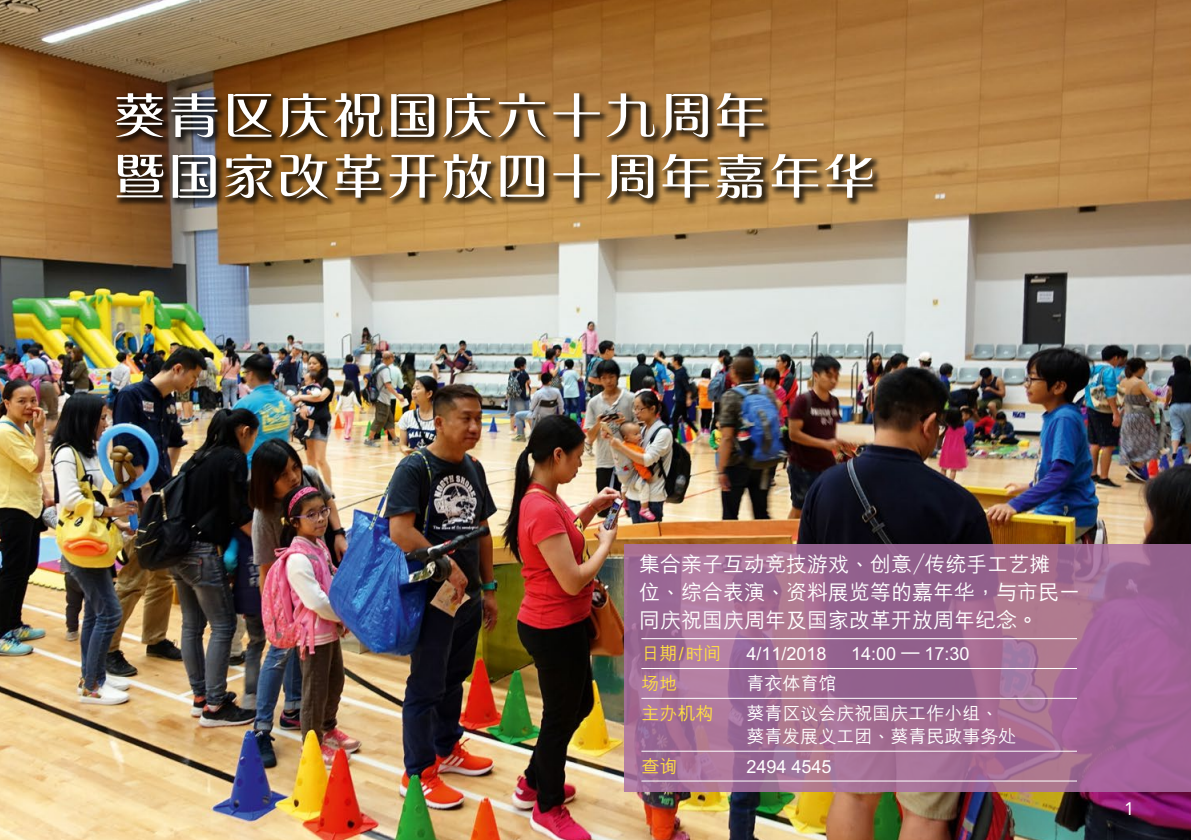
<style>
.page{position:relative;width:1191px;height:840px;background:#fff}
.page>*{position:absolute;margin:0;border:0;box-sizing:border-box;transform-origin:0 0}
.t1{font:600 49.4px/60.8px "M Ellan HKS";letter-spacing:.05em;color:#fff;scale:1.05 1}
.t2{font:500 21px/28px "M Hei HKS";color:#fff}
.t3{font:500 18px/23px "M Hei HKS";color:#fff}
.t4{font:500 18px "M Hei HKS";color:#ffdf42}
.t5{font:18px "Avenir LT Std";color:#fff}
</style>
<div class="page">
<img style="left:0;top:0;width:1191px;height:839px">
<svg style="left:625px;top:544px;width:566px;height:247px;background:#a26d95"></svg>
<div style="left:112px;top:90px;width:770px;height:118px;background:#000;opacity:.75"></div>
<hr style="left:641px;top:637px;width:436px;height:1px;background:#fff">
<hr style="left:641px;top:667px;width:436px;height:1px;background:#fff">
<hr style="left:641px;top:697px;width:436px;height:1px;background:#fff">
<hr style="left:641px;top:750px;width:436px;height:1px;background:#fff">
<hr style="left:641px;top:780px;width:436px;height:1px;background:#fff">
<h1 class="t1" style="left:113px;top:85px;width:727px">葵青區慶祝國慶六十九周年<br>暨國家改革開放四十周年嘉年華</h1>
<p class="t2" style="left:639px;top:548px;width:442px">集合親子互動競技遊戲、創意／傳統手工藝攤<br>位、綜合表演、資料展覽等的嘉年華，與市民一同慶祝國慶周年及國家改革開放周年紀念。</p>
<p class="t4" style="left:641px;top:640px;width:81px">日期/時間</p>
<p class="t3" style="left:746px;top:640px;width:82px">4/11/2018</p>
<p class="t3" style="left:851px;top:640px;width:120px">14:00 – 17:30</p>
<p class="t4" style="left:641px;top:670px;width:37px">場地</p>
<p class="t3" style="left:746px;top:670px;width:91px">青衣體育館</p>
<p class="t4" style="left:641px;top:700px;width:73px">主辦機構</p>
<p class="t3" style="left:746px;top:700px;width:272px">葵青區議會慶祝國慶工作小組、葵青發展義工團、葵青民政事務處</p>
<p class="t4" style="left:641px;top:752px;width:37px">查詢</p>
<p class="t3" style="left:746px;top:752px;width:87px">2494 4545</p>
<p class="t5" style="left:1124px;top:798px;width:12px">1</p>
</div>
